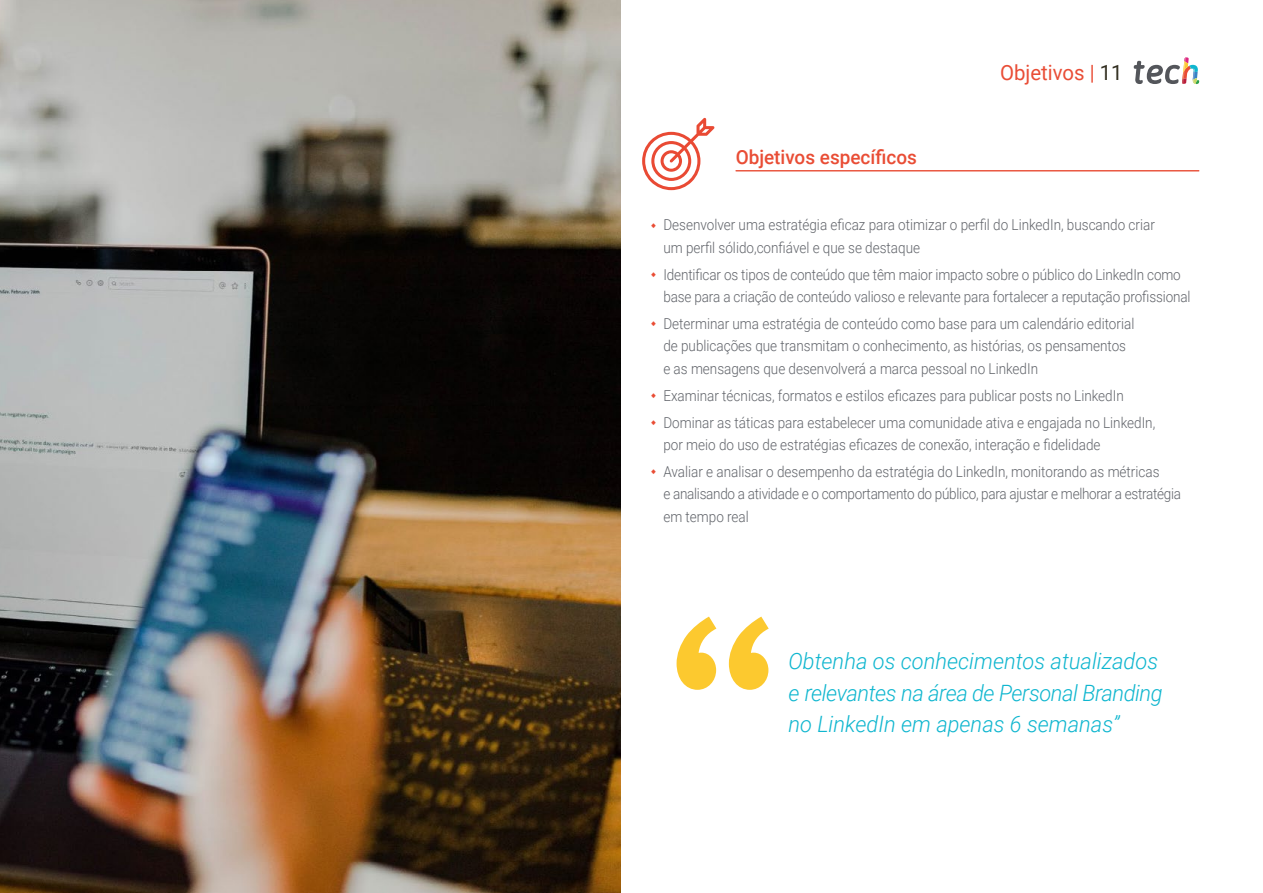
<style>
.page{position:relative;width:1263px;height:893px;background:#fff}
.page>*{position:absolute;margin:0;border:0;box-sizing:border-box;transform-origin:0 0}
.t1{font:italic 300 22.5px/31.5px "Roboto";color:#0fb6cf}
.t2{font:21px "Roboto";color:#e94d36}
.t3{font:500 19.5px "Roboto";color:#e94d35}
.t4{font:300 15px/22.5px "Roboto";color:#61646a;scale:.9 1}
.t5{font:300 15px/22.5px "Roboto";letter-spacing:-.02em;color:#61646a;scale:.9 1}
.s1{color:#312e20}
</style>
<div class="page">
<svg style="left:642px;top:118px;width:72px;height:72px"></svg>
<hr style="left:736px;top:170px;width:463px;height:1px;background:#e94d35">
<svg style="left:1134px;top:57px;width:65px;height:27px"></svg>
<img style="left:0;top:0;width:621px;height:893px">
<svg style="left:676px;top:617px;width:93px;height:73px"></svg>
<h3 class="t3" style="left:736px;top:143px;width:183px">Objetivos específicos</h3>
<h2 class="t2" style="left:1000px;top:57px;width:124px">Objetivos | <span class="s1">11</span></h2>
<p class="t4" style="left:663px;top:213px;width:548px">Desenvolver uma estratégia eficaz para otimizar o perfil do LinkedIn, buscando criar um perfil sólido,confiável e que se destaque</p>
<p class="t4" style="left:663px;top:263px;width:587px">Identificar os tipos de conteúdo que têm maior impacto sobre o público do LinkedIn como base para a criação de conteúdo valioso e relevante para fortalecer a reputação profissional</p>
<p class="t4" style="left:663px;top:312px;width:525px">Determinar uma estratégia de conteúdo como base para um calendário editorial de publicações que transmitam o conhecimento, as histórias, os pensamentos e as mensagens que desenvolverá a marca pessoal no LinkedIn</p>
<p class="t4" style="left:663px;top:381px;width:548px;line-height:26.7px">Examinar técnicas, formatos e estilos eficazes para publicar posts no LinkedIn<br>Dominar as táticas para estabelecer uma comunidade ativa e engajada no LinkedIn,</p>
<p class="t4" style="left:663px;top:431px;width:553px;line-height:26.7px">por meio do uso de estratégias eficazes de conexão, interação e fidelidade<br>Avaliar e analisar o desempenho da estratégia do LinkedIn, monitorando as métricas</p>
<p class="t5" style="left:663px;top:482px;width:577px">e analisando a atividade e o comportamento do público, para ajustar e melhorar a estratégia em tempo real</p>
<h1 class="t1" style="left:788px;top:645px;width:376px">Obtenha os conhecimentos atualizados e relevantes na área de Personal Branding no LinkedIn em apenas 6 semanas”</h1>
</div>
